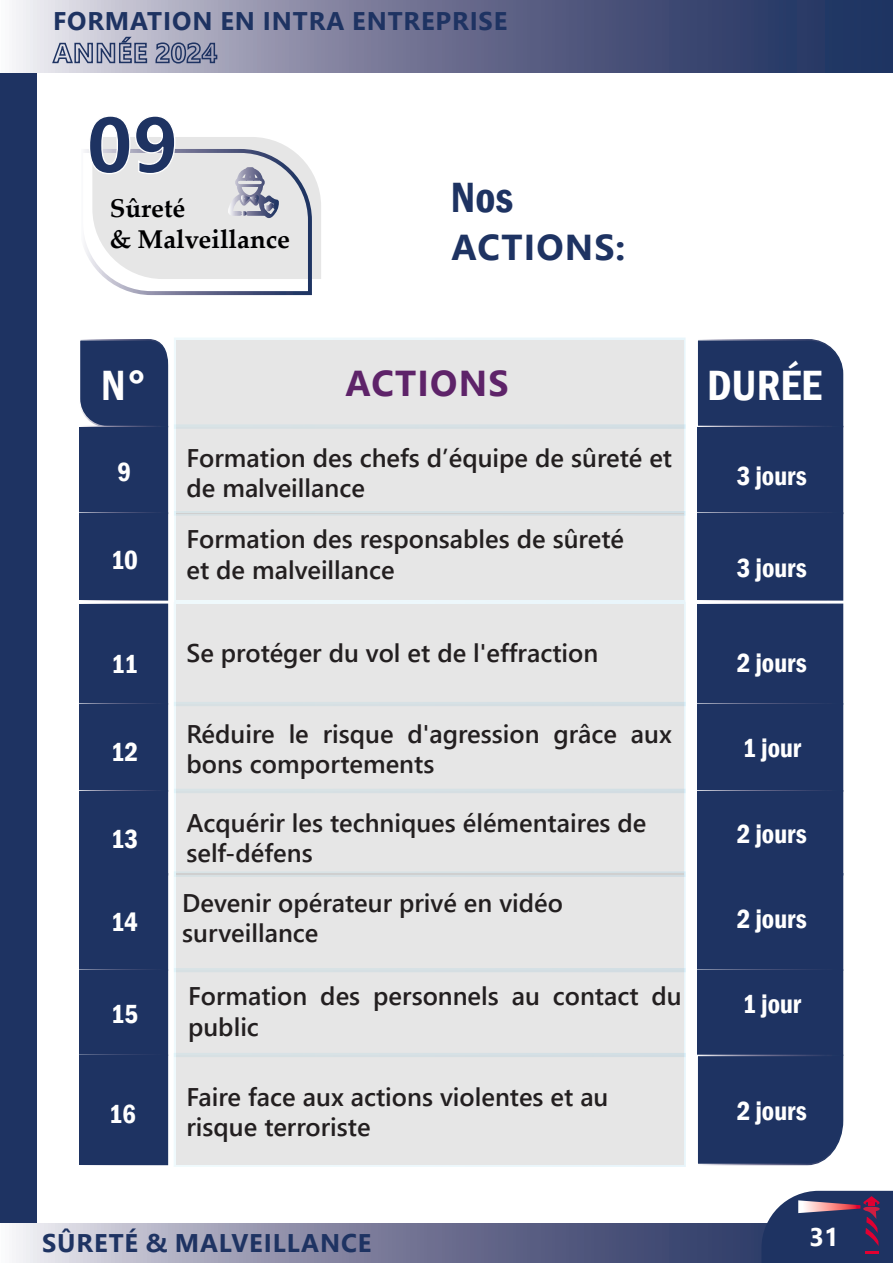
<style>
.page{position:relative;width:893px;height:1263px;background:#fff}
.page>*{position:absolute;margin:0;border:0;box-sizing:border-box;transform-origin:0 0}
.t1{font:700 79.5px "Segoe UI";color:#1e3362}
.t2{font:600 condensed 43.5px "Franklin Gothic";color:#fff}
.t3{font:600 condensed 43.5px "Franklin Gothic";color:#1e3362}
.t4{font:700 36px "Segoe UI";letter-spacing:.035em;color:#1e3362}
.t5{font:700 36px "Segoe UI";letter-spacing:.035em;color:#5e2369}
.t6{font:600 condensed 27px "Franklin Gothic";color:#fff}
.t7{font:700 25.8px/30.9px "Palatino Linotype";color:#000001}
.t8{font:600 25.5px/30.6px "Segoe UI";color:#231f20}
.t9{font:700 25.5px "Segoe UI";letter-spacing:.035em;color:#1e3362}
.t10{font:700 25.5px "Segoe UI";color:#fff}
</style>
<div class="page">
<svg style="left:85px;top:137px;width:236px;height:159px"></svg>
<div style="left:0;top:0;width:37px;height:1263px;background:#1e3362"></div>
<svg style="left:0;top:0;width:893px;height:73px;background:#6e7494"></svg>
<svg style="left:0;top:1224px;width:761px;height:39px;background:#8285a1"></svg>
<svg style="left:761px;top:1191px;width:132px;height:72px;background:#3f466f"></svg>
<hr style="left:865px;top:1251px;width:14px;height:3px;background:#e00031">
<svg style="left:51px;top:35px;width:97px;height:30px;background:#a1a6bb"></svg>
<svg style="left:154px;top:41px;width:64px;height:23px"></svg>
<svg style="left:80px;top:339px;width:89px;height:89px;background:#293d69"></svg>
<div style="left:174px;top:337px;width:512px;height:92px;background:#e6e6e6;border:4px solid #fff"></div>
<div style="left:698px;top:339px;width:146px;height:89px;background:#1e3362"></div>
<div style="left:79px;top:426px;width:89px;height:88px;background:#1e3362"></div>
<div style="left:174px;top:424px;width:512px;height:92px;background:#e6e6e6;border:4px solid #fff"></div>
<div style="left:696px;top:426px;width:147px;height:88px;background:#1e3362"></div>
<div style="left:79px;top:512px;width:89px;height:89px;background:#1e3362"></div>
<div style="left:174px;top:511px;width:511px;height:91px;background:#e6e6e6;border:4px solid #fff"></div>
<div style="left:696px;top:512px;width:147px;height:89px;background:#1e3362"></div>
<div style="left:79px;top:604px;width:89px;height:100px;background:#1e3362"></div>
<div style="left:174px;top:602px;width:512px;height:104px;background:#e6e6e6;border:5px solid #fff"></div>
<div style="left:696px;top:604px;width:147px;height:100px;background:#1e3362"></div>
<div style="left:79px;top:703px;width:89px;height:89px;background:#1e3362"></div>
<div style="left:174px;top:702px;width:512px;height:91px;background:#e6e6e6;border:4px solid #fff"></div>
<div style="left:696px;top:703px;width:147px;height:89px;background:#1e3362"></div>
<div style="left:79px;top:790px;width:89px;height:85px;background:#1e3362"></div>
<div style="left:174px;top:789px;width:512px;height:88px;background:#e6e6e6;border:4px solid #fff"></div>
<div style="left:696px;top:790px;width:147px;height:85px;background:#1e3362"></div>
<div style="left:79px;top:873px;width:89px;height:98px;background:#1e3362"></div>
<div style="left:174px;top:871px;width:512px;height:101px;background:#e6e6e6;border:5px solid #fff"></div>
<div style="left:696px;top:873px;width:147px;height:98px;background:#1e3362"></div>
<div style="left:79px;top:969px;width:89px;height:87px;background:#1e3362"></div>
<div style="left:174px;top:968px;width:512px;height:89px;background:#e6e6e6;border:4px solid #fff"></div>
<div style="left:696px;top:969px;width:147px;height:87px;background:#1e3362"></div>
<div style="left:79px;top:1055px;width:89px;height:110px;background:#1e3362"></div>
<div style="left:174px;top:1053px;width:512px;height:114px;background:#e6e6e6;border:5px solid #fff"></div>
<svg style="left:696px;top:1054px;width:148px;height:112px;background:#2c3f6b"></svg>
<p class="t9" style="left:53px;top:-3px;width:456px">FORMATION EN INTRA ENTREPRISE</p>
<h1 class="t1" style="left:87px;top:69px;width:93px">09</h1>
<p class="t7" style="left:110px;top:192px;width:182px">Sûreté<br>&amp; Malveillance</p>
<h2 class="t2" style="left:101px;top:356px;width:48px">N°</h2>
<h2 class="t3" style="left:451px;top:168px;width:64px">Nos</h2>
<h3 class="t4" style="left:452px;top:213px;width:175px">ACTIONS:</h3>
<h3 class="t5" style="left:345px;top:349px;width:165px">ACTIONS</h3>
<h2 class="t2" style="left:707px;top:356px;width:116px">DURÉE</h2>
<p class="t6" style="left:118px;top:454px;width:15px">9</p>
<p class="t6" style="left:111px;top:542px;width:29px">10</p>
<p class="t6" style="left:111px;top:646px;width:28px">11</p>
<p class="t6" style="left:111px;top:733px;width:29px">12</p>
<p class="t6" style="left:111px;top:821px;width:29px">13</p>
<p class="t6" style="left:111px;top:904px;width:29px">14</p>
<p class="t6" style="left:111px;top:995px;width:29px">15</p>
<p class="t6" style="left:109px;top:1096px;width:28px">16</p>
<p class="t8" style="left:186px;top:440px;width:487px">Formation des chefs d’équipe de sûreté et de malveillance</p>
<p class="t8" style="left:186px;top:522px;width:439px">Formation des responsables de sûreté et de malveillance</p>
<p class="t8" style="left:186px;top:636px;width:413px">Se protéger du vol et de l'effraction</p>
<p class="t8" style="left:186px;top:716px;width:487px">Réduire le risque d'agression grâce aux bons comportements</p>
<p class="t8" style="left:186px;top:805px;width:461px">Acquérir les techniques élémentaires de self-défens</p>
<p class="t8" style="left:182px;top:885px;width:382px">Devenir opérateur privé en vidéo surveillance</p>
<p class="t8" style="left:188px;top:979px;width:495px">Formation des personnels au contact du public</p>
<p class="t8" style="left:186px;top:1079px;width:423px">Faire face aux actions violentes et au risque terroriste</p>
<p class="t9" style="left:42px;top:1219px;width:331px">SÛRETÉ &amp; MALVEILLANCE</p>
<p class="t6" style="left:737px;top:458px;width:72px">3 jours</p>
<p class="t6" style="left:737px;top:550px;width:72px">3 jours</p>
<p class="t6" style="left:737px;top:645px;width:72px">2 jours</p>
<p class="t6" style="left:742px;top:730px;width:60px">1 jour</p>
<p class="t6" style="left:737px;top:816px;width:72px">2 jours</p>
<p class="t6" style="left:737px;top:901px;width:72px">2 jours</p>
<p class="t6" style="left:742px;top:986px;width:60px">1 jour</p>
<p class="t6" style="left:737px;top:1093px;width:72px">2 jours</p>
<p class="t10" style="left:809px;top:1213px;width:31px">31</p>
</div>
